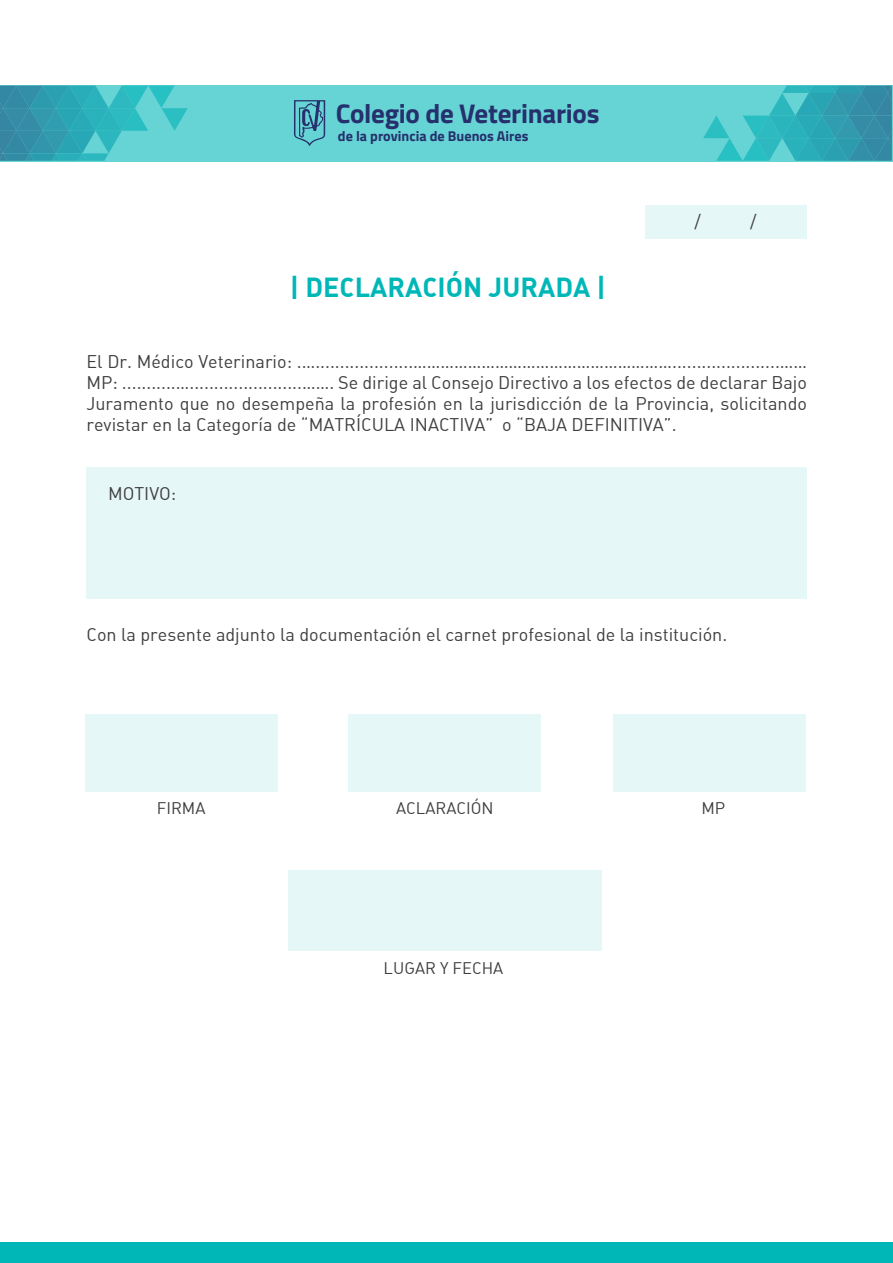
<style>
.page{position:relative;width:893px;height:1263px;background:#fff}
.page>*{position:absolute;margin:0;border:0;box-sizing:border-box;transform-origin:0 0}
.t1{font:700 27.15px "Titillium";letter-spacing:-.01em;color:#25306c}
.t2{font:700 27px "DIN Alternate";color:#00b7b8}
.t3{font:18px/21px "DIN Alternate";color:#3e3e3f;text-align:justify}
.t4{font:16.5px "DIN Alternate";color:#3e3e3f}
.t5{font:700 14.25px "Titillium";color:#25306c}
</style>
<div class="page">
<div style="left:0;top:1242px;width:893px;height:21px;background:#00b7b8"></div>
<div style="left:85px;top:714px;width:192px;height:78px;background:#e6f7f8"></div>
<div style="left:86px;top:467px;width:720px;height:131px;background:#e6f7f8"></div>
<div style="left:0;top:85px;width:893px;height:76px;background:#66d3d4"></div>
<svg style="left:0;top:86px;width:188px;height:75px"></svg>
<svg style="left:294px;top:100px;width:31px;height:46px"></svg>
<svg style="left:703px;top:86px;width:189px;height:75px"></svg>
<div style="left:645px;top:205px;width:161px;height:34px;background:#e6f7f8"></div>
<div style="left:349px;top:714px;width:192px;height:78px;background:#e6f7f8"></div>
<div style="left:614px;top:714px;width:192px;height:78px;background:#e6f7f8"></div>
<div style="left:288px;top:870px;width:313px;height:81px;background:#e6f7f8"></div>
<h1 class="t1" style="left:336px;top:93px;width:265px">Colegio de Veterinarios</h1>
<p class="t5" style="left:338px;top:125px;width:192px">de la provincia de Buenos Aires</p>
<h2 class="t2" style="left:290px;top:269px;width:318px">| DECLARACIÓN JURADA |</h2>
<p class="t3" style="left:694px;top:210px;width:8px">/</p>
<p class="t3" style="left:750px;top:210px;width:8px">/</p>
<p class="t3" style="left:87px;top:351px;width:722px">El Dr. Médico Veterinario: .…....................…………………………………………………......................…… MP: ...........….......................……. Se dirige al Consejo Directivo a los efectos de declarar Bajo Juramento que no desempeña la profesión en la jurisdicción de la Provincia, solicitando revistar en la Categoría de “MATRÍCULA INACTIVA” o “BAJA DEFINITIVA”.</p>
<p class="t3" style="left:108px;top:482px;width:70px">MOTIVO:</p>
<p class="t3" style="left:87px;top:624px;width:642px">Con la presente adjunto la documentación el carnet profesional de la institución.</p>
<p class="t4" style="left:157px;top:798px;width:50px">FIRMA</p>
<p class="t4" style="left:396px;top:798px;width:99px">ACLARACIÓN</p>
<p class="t4" style="left:384px;top:958px;width:121px">LUGAR Y FECHA</p>
<p class="t4" style="left:701px;top:798px;width:25px">MP</p>
</div>
